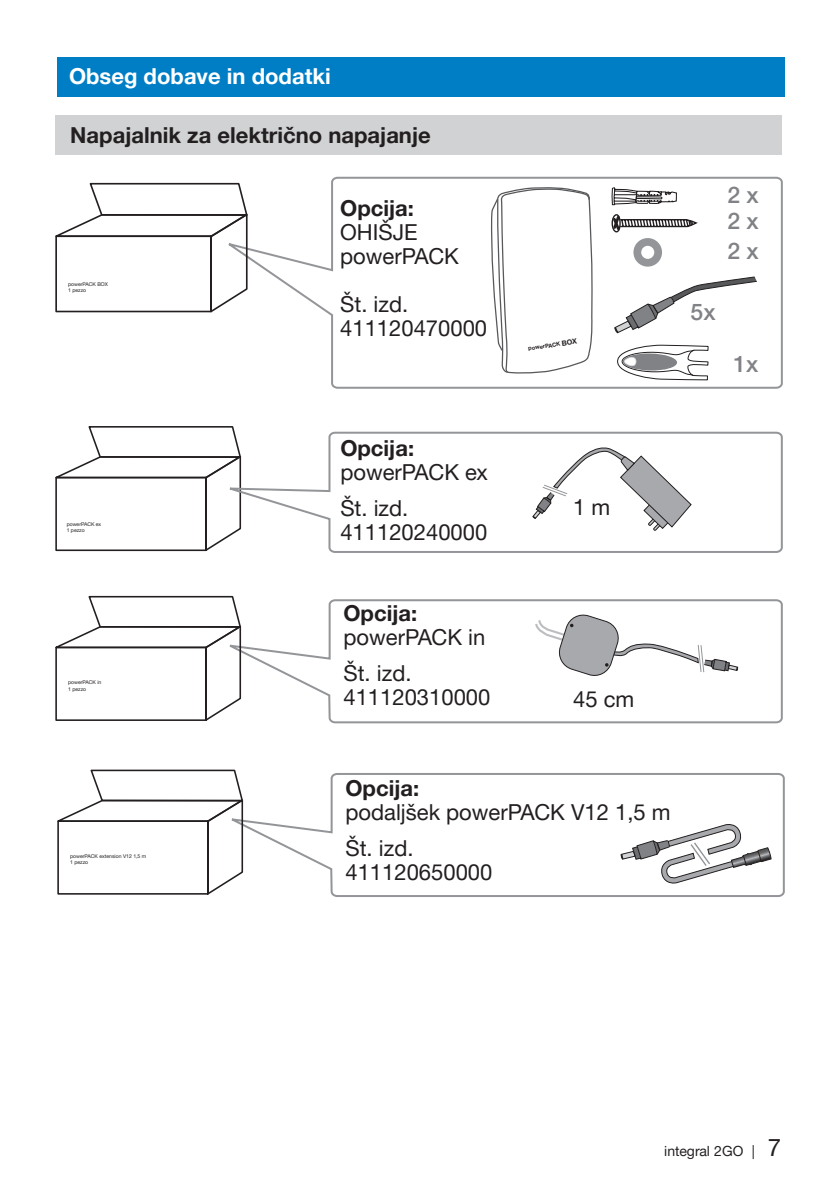
<style>
.page{position:relative;width:840px;height:1191px;background:#fff}
.page>*{position:absolute;margin:0;border:0;box-sizing:border-box;transform-origin:0 0}
.GFB_Lauftext_10{font:500 22.8px "Helvetica Neue LTW1 G";color:#808285}
.t1{font:22px "Helvetica Neue LTW1 G";color:#231f20}
.t2{font:700 22px "Helvetica Neue LTW1 G";color:#231f20}
.t3{font:700 22px "Helvetica Neue LTW1 G";color:#fff}
.t4{font:14px "Helvetica Neue LTW1 G";color:#231f20}
.t5{font:700 5.6px "Helvetica Neue LTW1 G";color:#231f20}
.GFB_Lauftext_10-2{font:5.2px "Helvetica Neue LTW1 G";color:#231f20}
.s1{font-size:7.2px}
.s2{font-size:24px}
</style>
<div class="page">
<div style="left:55px;top:115px;width:726px;height:40px;background:#d1d2d4"></div>
<svg style="left:55px;top:426px;width:180px;height:126px"></svg>
<svg style="left:242px;top:599px;width:541px;height:125px"></svg>
<svg style="left:55px;top:595px;width:187px;height:126px"></svg>
<svg style="left:249px;top:176px;width:534px;height:213px"></svg>
<svg style="left:610px;top:96px;width:146px;height:238px"></svg>
<svg style="left:55px;top:182px;width:194px;height:131px"></svg>
<svg style="left:215px;top:431px;width:568px;height:122px"></svg>
<svg style="left:244px;top:773px;width:541px;height:124px"></svg>
<svg style="left:57px;top:769px;width:187px;height:126px"></svg>
<svg style="left:620px;top:821px;width:151px;height:65px"></svg>
<div style="left:57px;top:57px;width:727px;height:39px;background:#007ec5"></div>
<p class="t3" style="left:69px;top:63px;width:263px">Obseg dobave in dodatki</p>
<p class="t2" style="left:70px;top:122px;width:362px">Napajalnik za električno napajanje</p>
<p class="GFB_Lauftext_10-2" style="left:68px;top:280px;width:41px">powerPACK BOX</p>
<p class="GFB_Lauftext_10-2" style="left:68px;top:287px;width:20px">1 pezzo</p>
<p class="GFB_Lauftext_10-2" style="left:67px;top:520px;width:36px">powerPACK ex</p>
<p class="GFB_Lauftext_10-2" style="left:67px;top:527px;width:20px">1 pezzo</p>
<p class="GFB_Lauftext_10-2" style="left:68px;top:679px;width:35px">powerPACK in</p>
<p class="GFB_Lauftext_10-2" style="left:68px;top:685px;width:20px">1 pezzo</p>
<p class="t2" style="left:340px;top:195px;width:75px">Opcija:</p>
<p class="t1" style="left:340px;top:219px;width:79px">OHIŠJE</p>
<p class="t1" style="left:340px;top:243px;width:120px">powerPACK</p>
<p class="t1" style="left:340px;top:291px;width:69px">Št. izd.</p>
<p class="t1" style="left:340px;top:315px;width:148px">411120470000</p>
<p class="t2" style="left:340px;top:434px;width:75px">Opcija:</p>
<p class="t1" style="left:340px;top:458px;width:149px">powerPACK ex</p>
<p class="t1" style="left:340px;top:494px;width:69px">Št. izd.</p>
<p class="t1" style="left:340px;top:518px;width:148px">411120240000</p>
<p class="t2" style="left:343px;top:599px;width:75px">Opcija:</p>
<p class="t1" style="left:343px;top:623px;width:143px">powerPACK in</p>
<p class="t1" style="left:343px;top:659px;width:69px">Št. izd.</p>
<p class="t1" style="left:343px;top:683px;width:148px">411120310000</p>
<p class="t5" style="left:527px;top:345px;width:51px;rotate:-8deg">powerPACK <span class="s1">BOX</span></p>
<p class="t1" style="left:573px;top:493px;width:39px">1 m</p>
<p class="t1" style="left:573px;top:686px;width:63px">45 cm</p>
<p class="GFB_Lauftext_10" style="left:727px;top:181px;width:33px">2 x</p>
<p class="GFB_Lauftext_10" style="left:727px;top:207px;width:33px">2 x</p>
<p class="GFB_Lauftext_10" style="left:727px;top:237px;width:33px">2 x</p>
<p class="GFB_Lauftext_10" style="left:690px;top:298px;width:26px">5x</p>
<p class="GFB_Lauftext_10" style="left:733px;top:350px;width:26px">1x</p>
<p class="GFB_Lauftext_10-2" style="left:70px;top:853px;width:78px">powerPACK extension V12 1,5 m</p>
<p class="GFB_Lauftext_10-2" style="left:70px;top:859px;width:20px">1 pezzo</p>
<p class="t2" style="left:345px;top:774px;width:75px">Opcija:</p>
<p class="t1" style="left:345px;top:798px;width:326px">podaljšek powerPACK V12 1,5 m</p>
<p class="t1" style="left:345px;top:834px;width:69px">Št. izd.</p>
<p class="t1" style="left:345px;top:858px;width:148px">411120650000</p>
<p class="t4" style="left:664px;top:1142px;width:118px">integral 2GO | <span class="s2">7</span></p>
</div>
